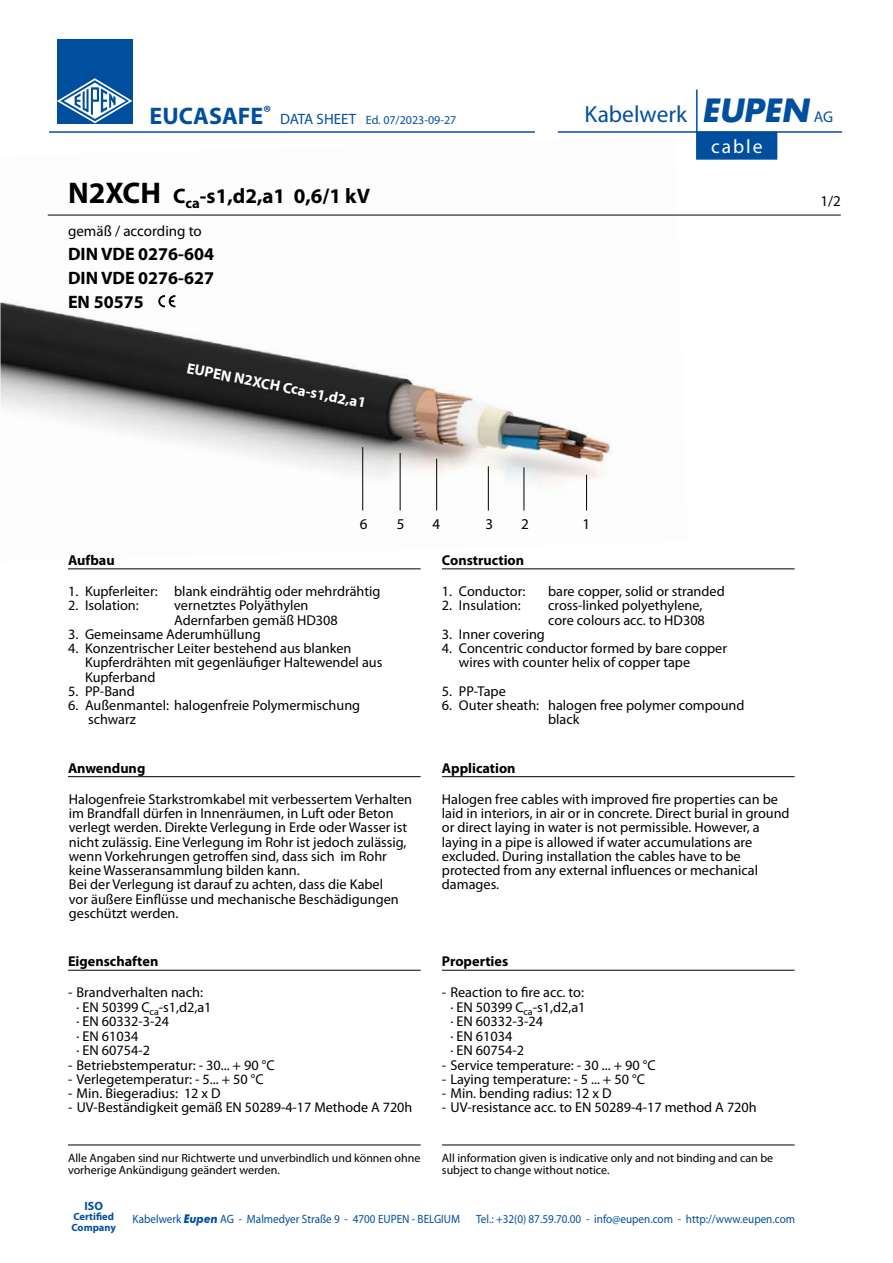
<style>
.page{position:relative;width:893px;height:1263px;background:#fff}
.page>*{position:absolute;margin:0;border:0;box-sizing:border-box;transform-origin:0 0}
.t1{font:23.4px "Myriad";color:#004f9f}
.t2{font:700 21px "Myriad Pro";color:#000}
.t3{font:19.5px "Myriad";letter-spacing:.1em;color:#fff}
.t4{font:700 18px/24px "Myriad Pro";color:#000;text-align:justify}
.t5{font:15px "Myriad Pro";color:#000}
.t6{font:700 15px "Myriad Pro";color:#fff}
.t7{font:14.25px/14.2px "Myriad Pro";color:#000}
.t8{font:700 14.25px "Myriad Pro";color:#000}
.t9{font:12px/12px "Myriad Pro";color:#000}
.t10{font:12px "Myriad Pro";color:#004f9f;scale:.93 1}
.t11{font:12px "Myriad Pro";color:#004f9f}
.t12{font:700 12px "Myriad Pro";color:#004f9f}
.t13{font:700 10.5px/10.5px "Myriad Pro";color:#004f9f}
.s1{font-weight:700;font-size:24px}
.s2{font-size:15px}
.s3{font-family:"Futura";font-weight:700;font-style:italic;font-size:31.2px}
.s4{font-size:15.6px}
.s5{font-size:30px}
.s6{font-family:"Futura BT";font-weight:700;font-style:italic}
</style>
<div class="page">
<img style="left:0;top:214px;width:687px;height:297px">
<hr style="left:362px;top:447px;width:1px;height:63px;background:#000">
<hr style="left:488px;top:466px;width:1px;height:44px;background:#000">
<hr style="left:436px;top:459px;width:1px;height:51px;background:#000">
<hr style="left:400px;top:453px;width:1px;height:57px;background:#000">
<hr style="left:524px;top:467px;width:1px;height:43px;background:#000">
<hr style="left:586px;top:475px;width:1px;height:35px;background:#000">
<svg style="left:696px;top:89px;width:82px;height:71px"></svg>
<hr style="left:558px;top:131px;width:284px;height:2px;background:#004f9f">
<hr style="left:49px;top:131px;width:486px;height:2px;background:#004f9f">
<hr style="left:34px;top:265px;width:800px;height:1px;background:#004f9f">
<div style="left:57px;top:39px;width:75px;height:85px;background:#004f9f"></div>
<svg style="left:57px;top:78px;width:75px;height:45px"></svg>
<hr style="left:68px;top:568px;width:353px;height:1px;background:#000">
<hr style="left:68px;top:776px;width:353px;height:1px;background:#000">
<hr style="left:68px;top:970px;width:353px;height:1px;background:#000">
<hr style="left:442px;top:568px;width:353px;height:1px;background:#000">
<hr style="left:442px;top:776px;width:353px;height:1px;background:#000">
<hr style="left:442px;top:970px;width:353px;height:1px;background:#000">
<hr style="left:48px;top:215px;width:793px;height:1px;background:#000">
<svg style="left:158px;top:295px;width:17px;height:13px"></svg>
<hr style="left:68px;top:1144px;width:353px;height:1px;background:#000">
<hr style="left:442px;top:1144px;width:353px;height:1px;background:#000">
<p class="t11" style="left:150px;top:112px;width:308px"><span class="s1">EUCASAFE</span><sup>®</sup> <span class="s2">DATA SHEET</span> Ed. 07/2023-09-27</p>
<h1 class="t1" style="left:585px;top:102px;width:250px">Kabelwerk <span class="s3">EUPEN</span> <span class="s4">AG</span></h1>
<h2 class="t2" style="left:68px;top:182px;width:303px"><span class="s5">N2XCH</span> C<sub>ca</sub>-s1,d2,a1 0,6/1 kV</h2>
<p class="t5" style="left:68px;top:222px;width:135px">gemäß / according to</p>
<p class="t4" style="left:68px;top:241px;width:147px">DIN VDE 0276-604<br>DIN VDE 0276-627<br>EN 50575</p>
<p class="t6" style="left:189px;top:359px;width:184px;rotate:11deg">EUPEN N2XCH Cca-s1,d2,a1</p>
<h3 class="t3" style="left:711px;top:136px;width:53px">cable</h3>
<p class="t5" style="left:820px;top:192px;width:22px">1/2</p>
<p class="t5" style="left:360px;top:515px;width:9px">6</p>
<p class="t5" style="left:397px;top:515px;width:9px">5</p>
<p class="t5" style="left:432px;top:515px;width:9px">4</p>
<p class="t5" style="left:485px;top:515px;width:9px">3</p>
<p class="t5" style="left:521px;top:515px;width:9px">2</p>
<p class="t5" style="left:583px;top:515px;width:9px">1</p>
<p class="t8" style="left:68px;top:551px;width:48px">Aufbau</p>
<p class="t7" style="left:68px;top:584px;width:314px">1. Kupferleiter: blank eindrähtig oder mehrdrähtig</p>
<p class="t7" style="left:68px;top:598px;width:72px">2. Isolation:</p>
<p class="t7" style="left:174px;top:598px;width:165px">vernetztes Polyäthylen<br>Adernfarben gemäß HD308</p>
<p class="t7" style="left:68px;top:627px;width:194px">3. Gemeinsame Aderumhüllung</p>
<p class="t7" style="left:85px;top:641px;width:299px;text-indent:-17px">4. Konzentrischer Leiter bestehend aus blanken<br>Kupferdrähten mit gegenläufiger Haltewendel aus<br>Kupferband</p>
<p class="t7" style="left:68px;top:684px;width:68px">5. PP-Band</p>
<p class="t7" style="left:88px;top:698px;width:274px;text-indent:-20px">6. Außenmantel: halogenfreie Polymermischung schwarz</p>
<p class="t8" style="left:68px;top:758px;width:79px">Anwendung</p>
<p class="t7" style="left:69px;top:792px;width:345px">Halogenfreie Starkstromkabel mit verbessertem Verhalten im Brandfall dürfen in Innenräumen, in Luft oder Beton verlegt werden. Direkte Verlegung in Erde oder Wasser ist nicht zulässig. Eine Verlegung im Rohr ist jedoch zulässig, wenn Vorkehrungen getroffen sind, dass sich im Rohr keine Wasseransammlung bilden kann.<br>Bei der Verlegung ist darauf zu achten, dass die Kabel<br>vor äußere Einflüsse und mechanische Beschädigungen geschützt werden.</p>
<p class="t8" style="left:68px;top:952px;width:92px">Eigenschaften</p>
<p class="t7" style="left:77px;top:985px;width:137px;text-indent:-9px">- Brandverhalten nach:<br>· EN 50399 C<sub>ca</sub>-s1,d2,a1 · EN 60332-3-24<br>· EN 61034<br>· EN 60754-2</p>
<p class="t7" style="left:68px;top:1057px;width:208px">- Betriebstemperatur: - 30... + 90 °C</p>
<p class="t7" style="left:68px;top:1071px;width:197px">- Verlegetemperatur: - 5... + 50 °C</p>
<p class="t7" style="left:68px;top:1086px;width:154px">- Min. Biegeradius: 12 x D</p>
<p class="t7" style="left:68px;top:1100px;width:346px">- UV-Beständigkeit gemäß EN 50289-4-17 Methode A 720h</p>
<p class="t8" style="left:442px;top:551px;width:84px">Construction</p>
<p class="t7" style="left:442px;top:584px;width:85px">1. Conductor:</p>
<p class="t7" style="left:548px;top:584px;width:178px">bare copper, solid or stranded</p>
<p class="t7" style="left:442px;top:598px;width:80px">2. Insulation:</p>
<p class="t7" style="left:548px;top:598px;width:158px">cross-linked polyethylene, core colours acc. to HD308</p>
<p class="t7" style="left:442px;top:627px;width:104px">3. Inner covering</p>
<p class="t7" style="left:459px;top:641px;width:270px;text-indent:-17px">4. Concentric conductor formed by bare copper wires with counter helix of copper tape</p>
<p class="t7" style="left:442px;top:684px;width:65px">5. PP-Tape</p>
<p class="t7" style="left:548px;top:698px;width:198px;text-indent:-106px">6. Outer sheath: halogen free polymer compound black</p>
<p class="t8" style="left:442px;top:758px;width:75px">Application</p>
<p class="t7" style="left:442px;top:792px;width:349px">Halogen free cables with improved fire properties can be laid in interiors, in air or in concrete. Direct burial in ground or direct laying in water is not permissible. However, a laying in a pipe is allowed if water accumulations are excluded. During installation the cables have to be protected from any external influences or mechanical damages.</p>
<p class="t8" style="left:442px;top:952px;width:68px">Properties</p>
<p class="t7" style="left:450px;top:985px;width:137px;text-indent:-9px">- Reaction to fire acc. to: · EN 50399 C<sub>ca</sub>-s1,d2,a1 · EN 60332-3-24<br>· EN 61034<br>· EN 60754-2</p>
<p class="t7" style="left:442px;top:1057px;width:215px">- Service temperature: - 30 ... + 90 °C</p>
<p class="t7" style="left:442px;top:1071px;width:204px">- Laying temperature: - 5 ... + 50 °C</p>
<p class="t7" style="left:442px;top:1086px;width:171px">- Min. bending radius: 12 x D</p>
<p class="t7" style="left:442px;top:1100px;width:316px">- UV-resistance acc. to EN 50289-4-17 method A 720h</p>
<p class="t9" style="left:68px;top:1151px;width:354px">Alle Angaben sind nur Richtwerte und unverbindlich und können ohne vorherige Ankündigung geändert werden.</p>
<p class="t9" style="left:442px;top:1151px;width:333px">All information given is indicative only and not binding and can be subject to change without notice.</p>
<p class="t12" style="left:85px;top:1198px;width:20px">ISO</p>
<p class="t13" style="left:72px;top:1211px;width:46px">Certified<br>Company</p>
<p class="t10" style="left:133px;top:1211px;width:354px">Kabelwerk <span class="s6">Eupen</span> AG - Malmedyer Straße 9 - 4700 EUPEN - BELGIUM</p>
<p class="t10" style="left:476px;top:1211px;width:344px">Tel.: +32(0) 87.59.70.00 - info@eupen.com - http://www.eupen.com</p>
</div>
